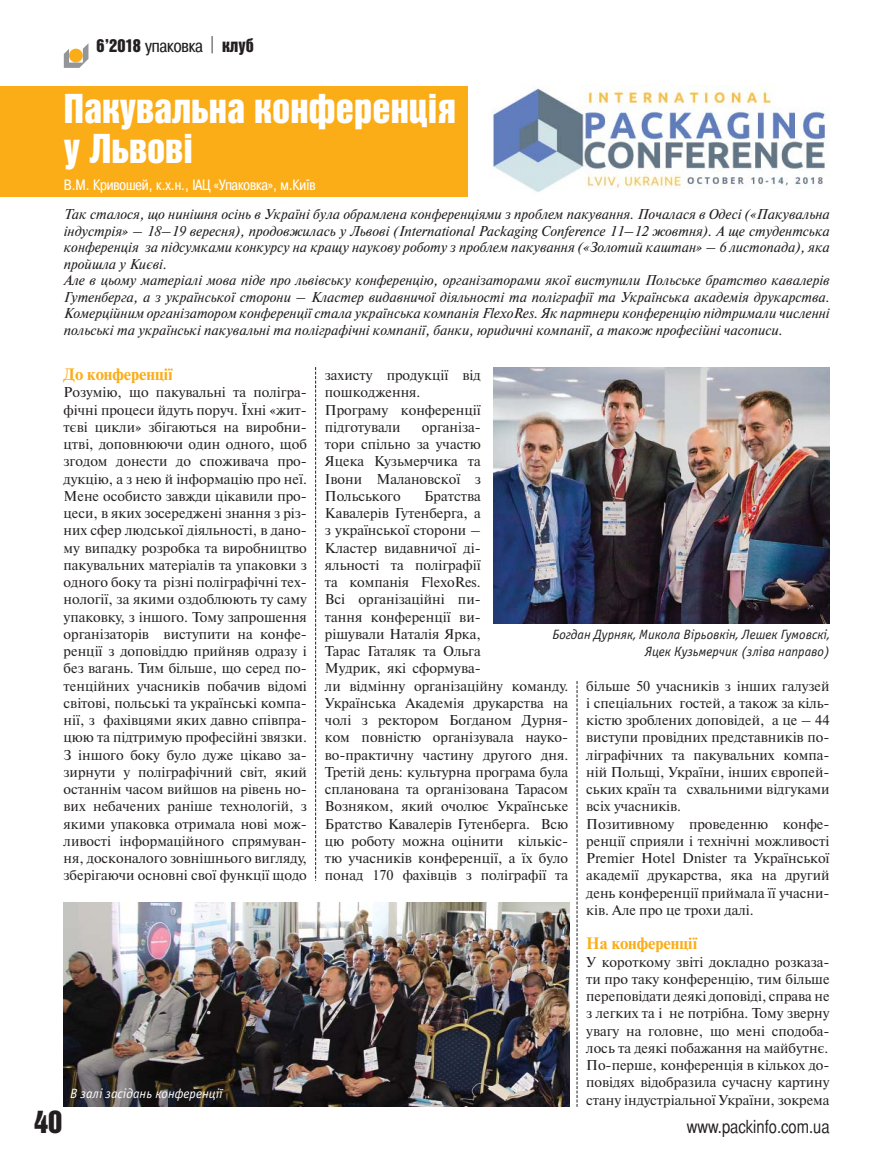
<style>
.page{position:relative;width:893px;height:1170px;background:#fff}
.page>*{position:absolute;margin:0;border:0;box-sizing:border-box;transform-origin:0 0}
.t1{font:40.5px/40.5px "Bastion Kontrast Alt C";color:#fff}
.t2{font:31.5px "Bastion Kontrast Alt C";color:#231f20}
.t3{font:18px "Bastion C";color:#231f20}
.t4{font:18px "Bastion Kontrast Alt C";color:#231f20}
.t5{font:700 16.5px "Newton C";color:#fbad18}
.t6{font:15px "Pragmatica Cond C";color:#fff}
.t7{font:14.25px/17.2px "Newton C";color:#231f20;text-align:justify}
.t8{font:italic 14.25px/16.5px "Newton C";color:#231f20}
.t9{font:italic 13.5px/16.5px "Officina Sans C";color:#231f20;text-align:right}
.t10{font:italic 13.5px "Officina Sans C";color:#fff}
.s1{font-family:"Pragmatica Cond C"}
</style>
<div class="page">
<svg style="left:64px;top:44px;width:24px;height:24px"></svg>
<svg style="left:315px;top:367px;width:1px;height:514px"></svg>
<svg style="left:576px;top:681px;width:1px;height:426px"></svg>
<div style="left:0;top:86px;width:468px;height:110px;background:#fbad18"></div>
<img style="left:493px;top:86px;width:334px;height:107px">
<img style="left:64px;top:902px;width:505px;height:205px">
<img style="left:493px;top:367px;width:336px;height:256px">
<p class="t4" style="left:97px;top:39px;width:159px">6’2018 <span class="s1">упаковка</span> клуб</p>
<h1 class="t1" style="left:64px;top:90px;width:393px">Пакувальна конференція у Львові</h1>
<p class="t6" style="left:64px;top:179px;width:253px">В.М. Кривошей, к.х.н., ІАЦ «Упаковка», м.Київ</p>
<p class="t8" style="left:64px;top:207px;width:767px">Так сталося, що нинішня осінь в Україні була обрамлена конференціями з проблем пакування. Почалася в Одесі («Пакувальна індустрія» – 18–19 вересня), продовжилась у Львові (International Packaging Conference 11–12 жовтня). А ще студентська конференція за підсумками конкурсу на кращу наукову роботу з проблем пакування («Золотий каштан» – 6 листопада), яка пройшла у Києві.<br>Але в цьому матеріалі мова піде про львівську конференцію, організаторами якої виступили Польське братство кавалерів Гутенберга, а з української сторони – Кластер видавничої діяльності та поліграфії та Українська академія друкарства.<br>Комерційним організатором конференції стала українська компанія FlexoRes. Як партнери конференцію підтримали численні польські та українські пакувальні та поліграфічні компанії, банки, юридичні компанії, а також професійні часописи.</p>
<p class="t5" style="left:64px;top:368px;width:111px">До конференції</p>
<p class="t7" style="left:64px;top:385px;width:245px">Розумію, що пакувальні та полігра&shy;фічні процеси йдуть поруч. Їхні «жит&shy;тєві цикли» збігаються на виробни&shy;цтві, доповнюючи один одного, щоб згодом донести до споживача про&shy;дукцію, а з нею й інформацію про неї.<br>Мене особисто завжди цікавили про&shy;цеси, в яких зосереджені знання з різ&shy;них сфер людської діяльності, в дано&shy;му випадку розробка та виробництво пакувальних матеріалів та упаковки з одного боку та різні поліграфічні тех&shy;нології, за якими оздоблюють ту саму упаковку, з іншого. Тому запрошення організаторів виступити на конфе&shy;ренції з доповіддю прийняв одразу і без вагань. Тим більше, що серед по&shy;тенційних учасників побачив відомі світові, польські та українські компа&shy;нії, з фахівцями яких давно співпра&shy;цюю та підтримую професійні звязки.<br>З іншого боку було дуже цікаво за&shy;зирнути у поліграфічний світ, який останнім часом вийшов на рівень но&shy;вих небачених раніше технологій, з якими упаковка отримала нові мож&shy;ливості інформаційного спрямуван&shy;ня, досконалого зовнішнього вигляду, зберігаючи основні свої функції щодо</p>
<p class="t10" style="left:70px;top:1088px;width:154px">В залі засідань конференції</p>
<p class="t7" style="left:325px;top:368px;width:157px;text-align:left">захисту продукції від пошкодження.<br>Програму конференції підготували</p>
<p class="t7" style="left:325px;top:420px;width:157px;text-indent:97px">організа&shy;тори спільно за участю Яцека Кузьмерчика та Івони Малановскої з Польського</p>
<p class="t7" style="left:325px;top:489px;width:245px;text-align:left;text-indent:99px">Братства<br>Кавалерів Гутенберга, а<br>з української сторони –<br>Кластер видавничої ді-<br>яльності та поліграфії<br>та компанія FlexoRes.<br>Всі організаційні пи-<br>тання конференції ви-<br>рішували Наталія Ярка,<br>Тарас Гаталяк та Ольга<br>Мудрик, які сформува-<br>ли відмінну організаційну команду.<br>Українська Академія друкарства на чолі з ректором Богданом Дурня&shy;ком повністю організувала науко&shy;во-практичну частину другого дня.<br>Третій день: культурна програма була спланована та організована Тарасом<br>Возняком, який очолює Українське<br>Братство Кавалерів Гутенберга. Всю цю роботу можна оцінити кількіс&shy;тю учасників конференції, а їх було понад 170 фахівців з поліграфії та</p>
<p class="t9" style="left:552px;top:627px;width:279px">Богдан Дурняк, Микола Вірьовкін, Лешек Гумовскі,<br>Яцек Кузьмерчик (зліва направо)</p>
<p class="t7" style="left:586px;top:678px;width:245px;text-align:left">більше 50 учасників з інших галузей і спеціальних гостей, а також за кіль&shy;кістю зроблених доповідей, а це – 44 виступи провідних представників по&shy;ліграфічних та пакувальних компа&shy;ній Польщі, України, інших європей&shy;ських країн та схвальними відгуками всіх учасників.<br>Позитивному проведенню конфе&shy;ренції сприяли і технічні можливості Premier Hotel Dnister та Української академії друкарства, яка на другий день конференції приймала її учасни&shy;ків. Але про це трохи далі.</p>
<p class="t5" style="left:586px;top:938px;width:113px">На конференції</p>
<p class="t7" style="left:586px;top:954px;width:245px">У короткому звіті докладно розказа&shy;ти про таку конференцію, тим більше переповідати деякі доповіді, справа не з легких та і не потрібна. Тому зверну увагу на головне, що мені сподоба&shy;лось та деякі побажання на майбутнє.<br>По-перше, конференція в кількох до&shy;повідях відобразила сучасну картину стану індустріальної України, зокрема</p>
<h2 class="t2" style="left:34px;top:1111px;width:30px">40</h2>
<p class="t3" style="left:686px;top:1119px;width:144px">www.packinfo.com.ua</p>
</div>
